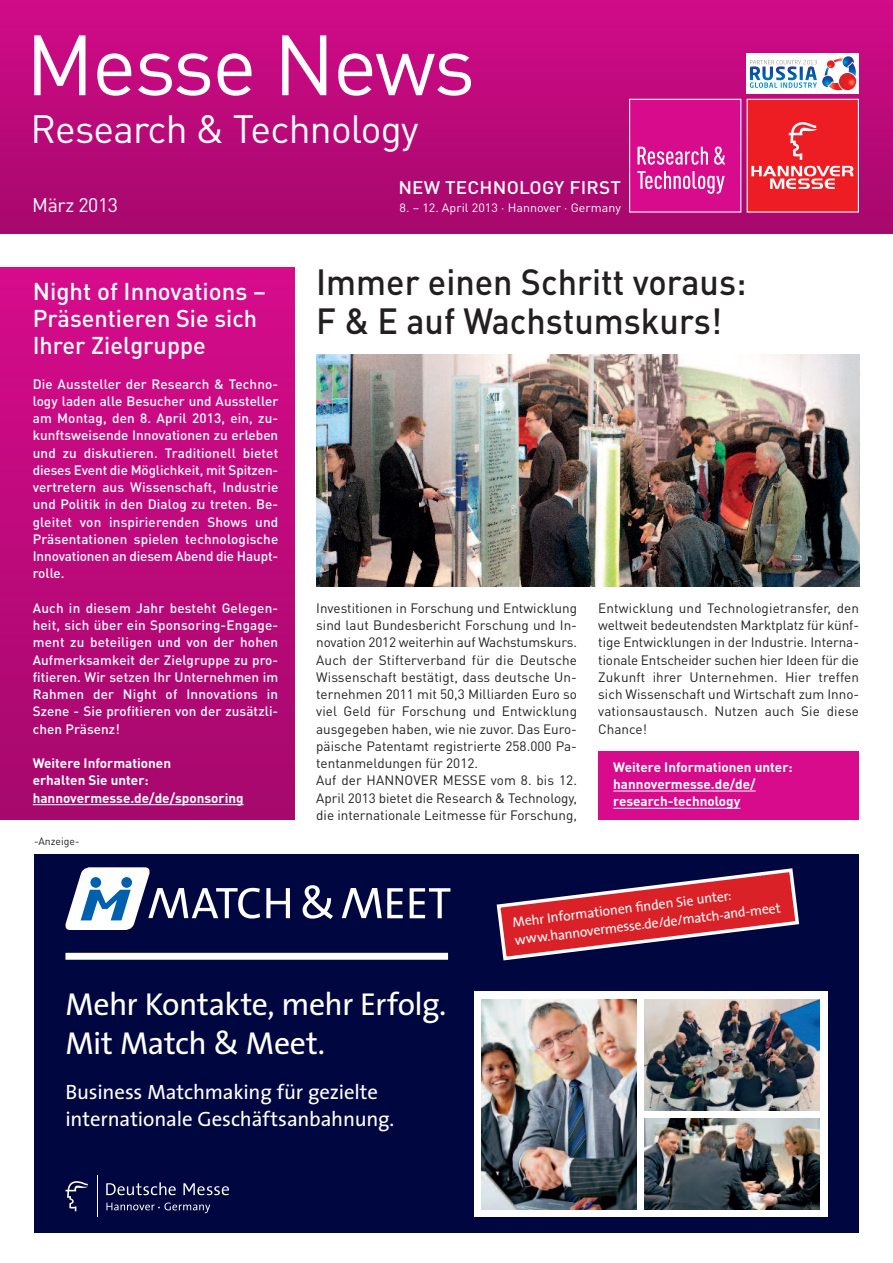
<style>
.page{position:relative;width:893px;height:1263px;background:#fff}
.page>*{position:absolute;margin:0;border:0;box-sizing:border-box;transform-origin:0 0}
.t1{font:84px "DIN Pro";letter-spacing:-.025em;color:#fff}
.t2{font:39px "DIN Pro";letter-spacing:-.02em;color:#fff}
.t3{font:500 36px/39px "DIN Pro";color:#231f20;scale:.95 1}
.t4{font:31.8px/38.8px "The Sans";letter-spacing:-.015em;color:#fff}
.t5{font:500 24px/27px "DIN Pro";color:#fff}
.t6{font:20.85px/26.4px "The Sans";letter-spacing:-.01em;color:#fff}
.t7{font:19.5px "DIN Pro";letter-spacing:-.02em;color:#fff}
.t8{font:500 18px "DIN Pro";letter-spacing:.01em;color:#fff;scale:1.05 1}
.t9{font:13.8px/18px "The Sans";color:#fff}
.t10{font:13.5px/17.2px "DIN Pro";color:#231f20}
.t11{font:500 13.5px/17.2px "DIN Pro";letter-spacing:.005em;color:#fff;text-align:justify}
.t12{font:700 13.5px/17.2px "DIN Pro";color:#fff}
.t13{font:12px "DIN Pro";color:#fff;scale:1.04 1}
.t14{font:10.5px "DIN Pro";color:#231f20}
</style>
<div class="page">
<div style="left:0;top:0;width:893px;height:234px;background:linear-gradient(to bottom,#d20b89,#a6096d)"></div>
<div style="left:747px;top:54px;width:112px;height:39px;background:#fff"></div>
<svg style="left:750px;top:56px;width:106px;height:34px"></svg>
<div style="left:630px;top:100px;width:110px;height:111px;background:#d70b8c"></div>
<svg style="left:637px;top:147px;width:71px;height:18px"></svg>
<svg style="left:714px;top:147px;width:11px;height:18px"></svg>
<svg style="left:637px;top:171px;width:88px;height:23px"></svg>
<div style="left:629px;top:99px;width:112px;height:114px;border:1px solid #fff"></div>
<div style="left:748px;top:100px;width:110px;height:111px;background:#ee1d23"></div>
<svg style="left:789px;top:122px;width:27px;height:38px"></svg>
<svg style="left:751px;top:166px;width:102px;height:23px"></svg>
<div style="left:747px;top:99px;width:112px;height:114px;border:1px solid #fff"></div>
<div style="left:0;top:268px;width:295px;height:552px;background:linear-gradient(to bottom,#d60b8b,#a5086c)"></div>
<hr style="left:33px;top:804px;width:211px;height:1px;background:#fff">
<img style="left:316px;top:354px;width:543px;height:233px">
<div style="left:598px;top:751px;width:261px;height:69px;background:#d70b8c"></div>
<hr style="left:613px;top:791px;width:143px;height:1px;background:#fff">
<hr style="left:613px;top:808px;width:127px;height:1px;background:#fff">
<div style="left:34px;top:854px;width:825px;height:379px;background:#000640"></div>
<svg style="left:106px;top:1202px;width:104px;height:11px"></svg>
<hr style="left:97px;top:1175px;width:1px;height:42px;background:#fff">
<svg style="left:183px;top:1183px;width:46px;height:12px"></svg>
<svg style="left:106px;top:1182px;width:70px;height:13px"></svg>
<svg style="left:65px;top:1181px;width:23px;height:30px"></svg>
<svg style="left:266px;top:888px;width:24px;height:30px"></svg>
<svg style="left:303px;top:885px;width:30px;height:34px"></svg>
<svg style="left:410px;top:888px;width:40px;height:30px"></svg>
<svg style="left:342px;top:888px;width:61px;height:30px"></svg>
<svg style="left:65px;top:867px;width:195px;height:63px"></svg>
<svg style="left:496px;top:868px;width:304px;height:93px"></svg>
<div style="left:474px;top:991px;width:353px;height:226px;background:#fff"></div>
<img style="left:482px;top:999px;width:154px;height:210px">
<img style="left:644px;top:999px;width:176px;height:111px">
<img style="left:644px;top:1118px;width:176px;height:91px">
<div style="left:65px;top:953px;width:383px;height:7px;background:#fff"></div>
<h1 class="t1" style="left:26px;top:35px;width:451px">Messe News</h1>
<h2 class="t2" style="left:30px;top:116px;width:390px">Research &amp; Technology</h2>
<h3 class="t7" style="left:32px;top:198px;width:87px">März 2013</h3>
<h3 class="t5" style="left:33px;top:280px;width:235px">Night of Innovations –<br>Präsentieren Sie sich<br>Ihrer Zielgruppe</h3>
<p class="t11" style="left:33px;top:377px;width:247px">Die Aussteller der Research &amp; Techno&shy;logy laden alle Besucher und Aussteller am Montag, den 8. April 2013, ein, zu&shy;kunftsweisende Innovationen zu erleben und zu diskutieren. Traditionell bietet dieses Event die Möglichkeit, mit Spitzen&shy;vertretern aus Wissenschaft, Industrie und Politik in den Dialog zu treten. Be&shy;gleitet von inspirierenden Shows und Präsentationen spielen technologische Innovationen an diesem Abend die Haupt&shy;rolle.</p>
<p class="t11" style="left:33px;top:601px;width:247px">Auch in diesem Jahr besteht Gelegen&shy;heit, sich über ein Sponsoring-Engage&shy;ment zu beteiligen und von der hohen Aufmerksamkeit der Zielgruppe zu pro&shy;fitieren. Wir setzen Ihr Unternehmen im Rahmen der Night of Innovations in Szene - Sie profitieren von der zusätzli&shy;chen Präsenz!</p>
<p class="t12" style="left:33px;top:756px;width:212px">Weitere Informationen<br>erhalten Sie unter: hannovermesse.de/de/sponsoring</p>
<p class="t14" style="left:34px;top:838px;width:47px">-Anzeige-</p>
<h3 class="t8" style="left:398px;top:182px;width:213px">NEW TECHNOLOGY FIRST</h3>
<p class="t13" style="left:400px;top:204px;width:214px">8. – 12. April 2013 · Hannover · Germany</p>
<h3 class="t3" style="left:316px;top:267px;width:454px">Immer einen Schritt voraus:<br>F &amp; E auf Wachstumskurs!</h3>
<p class="t10" style="left:316px;top:601px;width:262px">Investitionen in Forschung und Entwicklung sind laut Bundesbericht Forschung und In&shy;novation 2012 weiterhin auf Wachstumskurs.<br>Auch der Stifterverband für die Deutsche Wissenschaft bestätigt, dass deutsche Un&shy;ternehmen 2011 mit 50,3 Milliarden Euro so viel Geld für Forschung und Entwicklung ausgegeben haben, wie nie zuvor. Das Euro&shy;päische Patentamt registrierte 258.000 Pa&shy;tentanmeldungen für 2012.<br>Auf der HANNOVER MESSE vom 8. bis 12.<br>April 2013 bietet die Research &amp; Technology, die internationale Leitmesse für Forschung,</p>
<p class="t10" style="left:598px;top:601px;width:262px;text-align:justify">Entwicklung und Technologietransfer, den weltweit bedeutendsten Marktplatz für künf&shy;tige Entwicklungen in der Industrie. Interna&shy;tionale Entscheider suchen hier Ideen für die Zukunft ihrer Unternehmen. Hier treffen sich Wissenschaft und Wirtschaft zum Inno&shy;vationsaustausch. Nutzen auch Sie diese Chance!</p>
<p class="t12" style="left:613px;top:760px;width:181px">Weitere Informationen unter: hannovermesse.de/de/ research-technology</p>
<p class="t9" style="left:512px;top:915px;width:269px;rotate:-7deg">Mehr Informationen fi nden Sie unter:<br>w w w .hannovermesse.de/de/match-and-meet</p>
<h3 class="t4" style="left:65px;top:988px;width:382px">Mehr Kontakte, mehr Erfolg.<br>Mit Match &amp; Meet.</h3>
<h3 class="t6" style="left:65px;top:1081px;width:330px">Business Matchmaking für gezielte internationale Geschäftsanbahnung.</h3>
</div>
